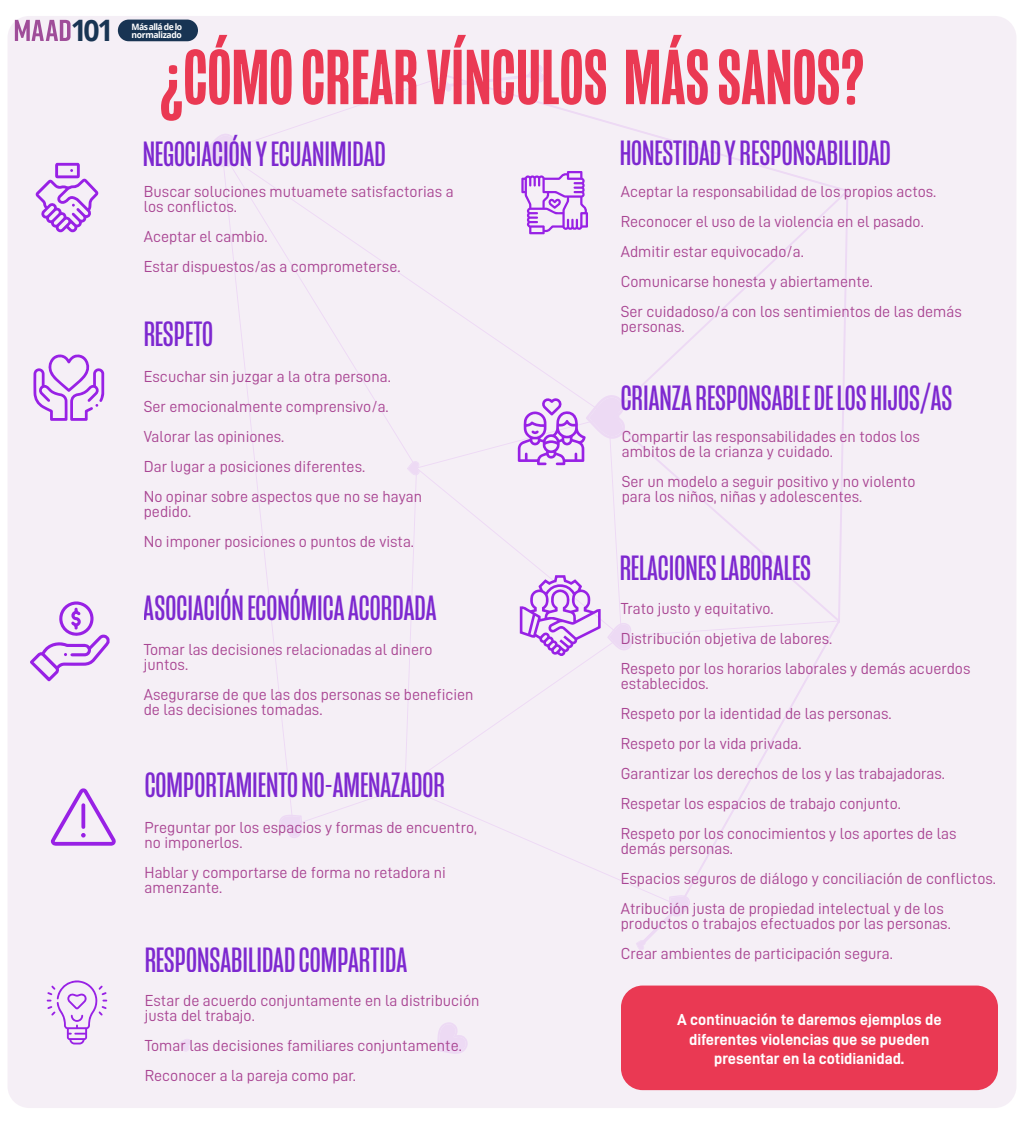
<style>
.page{position:relative;width:1024px;height:1124px;background:#fff}
.page>*{position:absolute;margin:0;border:0;box-sizing:border-box;transform-origin:0 0}
.t1{font:500 80px "Mongoose";color:#ea3953}
.t2{font:36px "Mongoose";color:#7820ce}
.t3{font:700 29.5px "Open Sans";color:#183453;scale:.96 1}
.t4{font:16px/30px "D DIN";color:#a94593}
.t5{font:16px/19.2px "D DIN Bold";color:#fff;text-align:center}
.t6{font:700 8.8px "Open Sans";letter-spacing:-.07em;color:#fff}
.t7{font:700 8.8px "Open Sans";letter-spacing:-.04em;color:#fff}
</style>
<div class="page">
<div style="left:8px;top:16px;width:1008px;height:1092px;background:#f5eef6;border-radius:22px"></div>
<div style="left:118px;top:20px;width:80px;height:21px;background:#183453;border-radius:11px"></div>
<svg style="left:15px;top:20px;width:56px;height:21px"></svg>
<div style="left:621px;top:986px;width:377px;height:104px;background:#ea3953;border-radius:22px"></div>
<svg style="left:30px;top:601px;width:80px;height:81px"></svg>
<svg style="left:51px;top:788px;width:65px;height:58px"></svg>
<svg style="left:518px;top:395px;width:107px;height:70px"></svg>
<svg style="left:47px;top:980px;width:60px;height:64px"></svg>
<svg style="left:520px;top:575px;width:81px;height:81px"></svg>
<svg style="left:33px;top:354px;width:71px;height:67px"></svg>
<svg style="left:35px;top:163px;width:64px;height:69px"></svg>
<svg style="left:521px;top:171px;width:67px;height:63px"></svg>
<h3 class="t3" style="left:71px;top:9px;width:46px">101</h3>
<p class="t7" style="left:132px;top:29px;width:52px">normalizado</p>
<p class="t6" style="left:132px;top:21px;width:52px">Más allá de lo</p>
<h1 class="t1" style="left:159px;top:32px;width:707px">¿CÓMO CREAR VÍNCULOS MÁS SANOS?</h1>
<h2 class="t2" style="left:143px;top:133px;width:245px">NEGOCIACIÓN Y ECUANIMIDAD</h2>
<p class="t4" style="left:144px;top:183px;width:311px;line-height:15px">Buscar soluciones mutuamete satisfactorias a los conflictos.</p>
<p class="t4" style="left:144px;top:221px;width:258px">Aceptar el cambio.<br>Estar dispuestos/as a comprometerse.</p>
<h2 class="t2" style="left:143px;top:314px;width:71px">RESPETO</h2>
<p class="t4" style="left:144px;top:361px;width:280px">Escuchar sin juzgar a la otra persona.<br>Ser emocionalmente comprensivo/a.<br>Valorar las opiniones.<br>Dar lugar a posiciones diferentes.<br>No opinar sobre aspectos que no se hayan</p>
<p class="t4" style="left:144px;top:496px;width:272px">pedido.<br>No imponer posiciones o puntos de vista.</p>
<h2 class="t2" style="left:144px;top:588px;width:294px">ASOCIACIÓN ECONÓMICA ACORDADA</h2>
<p class="t4" style="left:144px;top:642px;width:290px;line-height:15px">Tomar las decisiones relacionadas al dinero juntos.</p>
<p class="t4" style="left:144px;top:687px;width:331px;line-height:15px">Asegurarse de que las dos personas se beneficien de las decisiones tomadas.</p>
<h2 class="t2" style="left:145px;top:764px;width:302px">COMPORTAMIENTO NO-AMENAZADOR</h2>
<p class="t4" style="left:145px;top:820px;width:334px;line-height:15px">Preguntar por los espacios y formas de encuentro, no imponerlos.</p>
<p class="t4" style="left:145px;top:865px;width:303px;line-height:15px">Hablar y comportarse de forma no retadora ni amenzante.</p>
<h2 class="t2" style="left:144px;top:939px;width:265px">RESPONSABILIDAD COMPARTIDA</h2>
<p class="t4" style="left:145px;top:993px;width:336px;line-height:15px">Estar de acuerdo conjuntamente en la distribución justa del trabajo.</p>
<p class="t4" style="left:145px;top:1031px;width:319px">Tomar las decisiones familiares conjuntamente.<br>Reconocer a la pareja como par.</p>
<h2 class="t2" style="left:619px;top:133px;width:273px">HONESTIDAD Y RESPONSABILIDAD</h2>
<p class="t4" style="left:621px;top:176px;width:342px">Aceptar la responsabilidad de los propios actos.<br>Reconocer el uso de la violencia en el pasado.<br>Admitir estar equivocado/a.<br>Comunicarse honesta y abiertamente.<br>Ser cuidadoso/a con los sentimientos de las demás</p>
<p class="t4" style="left:621px;top:311px;width:65px">personas.</p>
<h2 class="t2" style="left:621px;top:377px;width:333px">CRIANZA RESPONSABLE DE LOS HIJOS/AS</h2>
<p class="t4" style="left:622px;top:429px;width:300px;line-height:15px">Compartir las responsabilidades en todos los ambitos de la crianza y cuidado.</p>
<p class="t4" style="left:622px;top:474px;width:295px;line-height:15px">Ser un modelo a seguir positivo y no violento para los niños, niñas y adolescentes.</p>
<h2 class="t2" style="left:619px;top:548px;width:193px">RELACIONES LABORALES</h2>
<p class="t4" style="left:621px;top:593px;width:351px">Trato justo y equitativo.<br>Distribución objetiva de labores.<br>Respeto por los horarios laborales y demás acuerdos</p>
<p class="t4" style="left:621px;top:668px;width:337px">establecidos.<br>Respeto por la identidad de las personas.<br>Respeto por la vida privada.<br>Garantizar los derechos de los y las trabajadoras.<br>Respetar los espacios de trabajo conjunto.<br>Respeto por los conocimientos y los aportes de las</p>
<p class="t4" style="left:621px;top:833px;width:377px">demás personas.<br>Espacios seguros de diálogo y conciliación de conflictos.<br>Atribución justa de propiedad intelectual y de los</p>
<p class="t4" style="left:621px;top:908px;width:331px">productos o trabajos efectuados por las personas.<br>Crear ambientes de participación segura.</p>
<p class="t5" style="left:677px;top:1010px;width:266px">A continuación te daremos ejemplos de diferentes violencias que se pueden presentar en la cotidianidad.</p>
</div>
